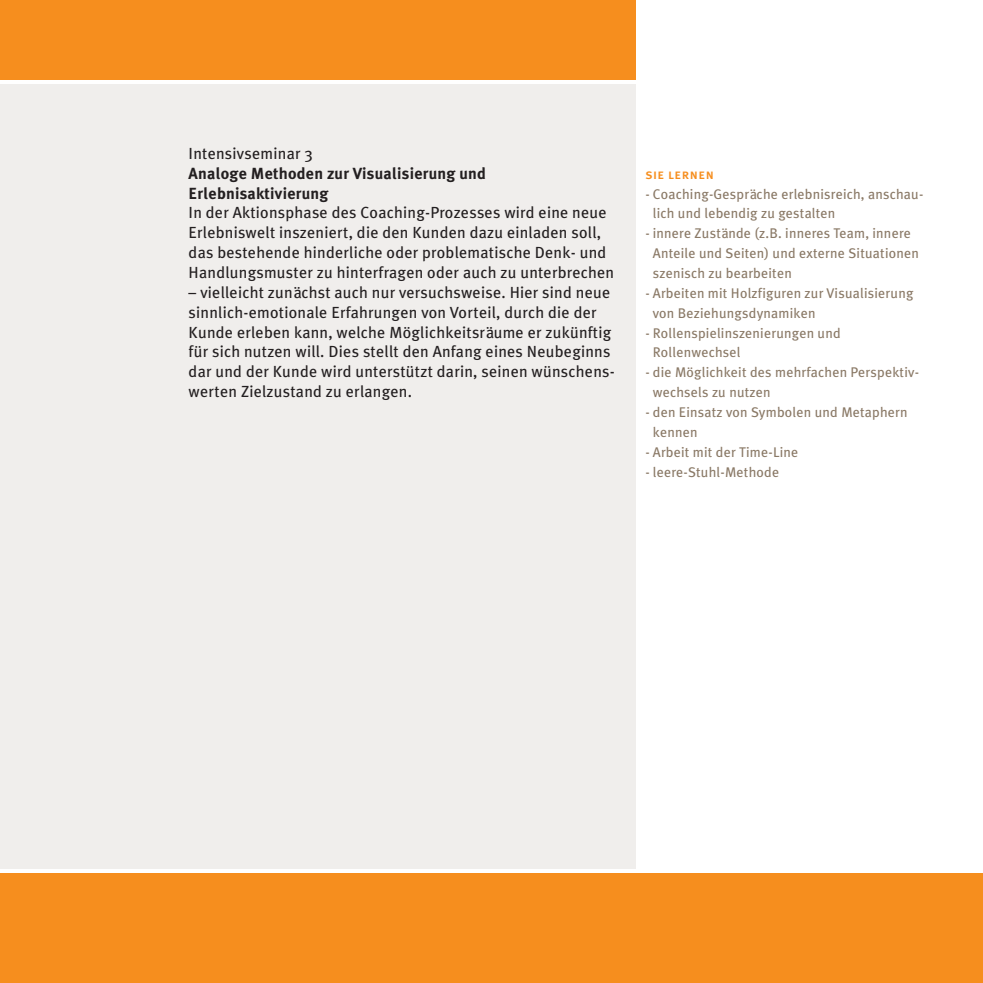
<style>
.page{position:relative;width:983px;height:983px;background:#fff}
.page>*{position:absolute;margin:0;border:0;box-sizing:border-box;transform-origin:0 0}
.t1{font:16.1px/19.8px "Meta Plus";letter-spacing:.015em;color:#231f20}
.t2{font:700 16.1px/19.8px "Meta Plus";letter-spacing:.015em;color:#231f20}
.t3{font:14px/19.8px "Meta Plus";letter-spacing:.015em;color:#8a7966}
.t4{font:14px "Meta Plus Medium Caps";letter-spacing:.03em;color:#f68e1e}
</style>
<div class="page">
<div style="left:0;top:0;width:635px;height:79px;background:#f68e1e"></div>
<div style="left:0;top:84px;width:635px;height:784px;background:#f0eeec"></div>
<div style="left:0;top:873px;width:982px;height:109px;background:#f68e1e"></div>
<p class="t1" style="left:189px;top:143px;width:126px">Intensivseminar 3</p>
<p class="t2" style="left:189px;top:163px;width:299px">Analoge Methoden zur Visualisierung und<br>Erlebnisaktivierung</p>
<p class="t1" style="left:189px;top:203px;width:427px">In der Aktionsphase des Coaching-Prozesses wird eine neue Erlebniswelt inszeniert, die den Kunden dazu einladen soll, das bestehende hinderliche oder problematische Denk- und Handlungsmuster zu hinterfragen oder auch zu unterbrechen</p>
<p class="t1" style="left:189px;top:282px;width:427px">– vielleicht zunächst auch nur versuchsweise. Hier sind neue sinnlich-emotionale Erfahrungen von Vorteil, durch die der Kunde erleben kann, welche Möglichkeitsräume er zukünftig für sich nutzen will. Dies stellt den Anfang eines Neubeginns dar und der Kunde wird unterstützt darin, seinen wünschens&shy;werten Zielzustand zu erlangen.</p>
<p class="t4" style="left:645px;top:166px;width:70px">sie lernen</p>
<p class="t3" style="left:652px;top:184px;width:272px;text-indent:-7px">- Coaching-Gespräche erlebnisreich, anschau&shy;lich und lebendig zu gestalten</p>
<p class="t3" style="left:652px;top:223px;width:267px;text-indent:-7px">- innere Zustände (z.B. inneres Team, innere<br>Anteile und Seiten) und externe Situationen szenisch zu bearbeiten</p>
<p class="t3" style="left:652px;top:283px;width:262px;text-indent:-7px">- Arbeiten mit Holzfiguren zur Visualisierung von Beziehungsdynamiken</p>
<p class="t3" style="left:652px;top:322px;width:189px;text-indent:-7px">- Rollenspielinszenierungen und<br>Rollenwechsel</p>
<p class="t3" style="left:652px;top:362px;width:266px;text-indent:-7px">- die Möglichkeit des mehrfachen Perspektiv&shy;wechsels zu nutzen</p>
<p class="t3" style="left:652px;top:402px;width:256px;text-indent:-7px">- den Einsatz von Symbolen und Metaphern kennen</p>
<p class="t3" style="left:645px;top:441px;width:154px">- Arbeit mit der Time-Line</p>
<p class="t3" style="left:645px;top:461px;width:135px">- leere-Stuhl-Methode</p>
</div>
